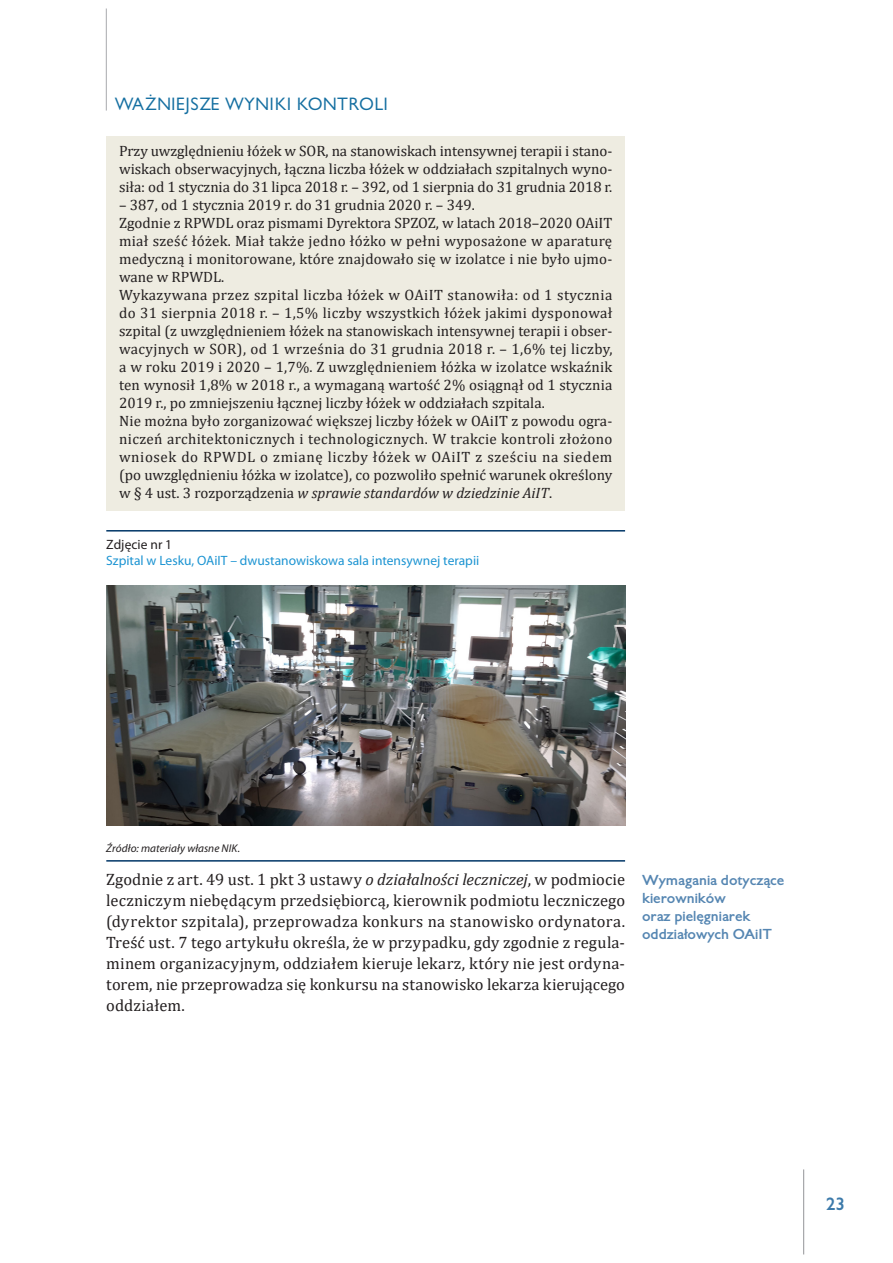
<style>
.page{position:relative;width:893px;height:1263px;background:#fff}
.page>*{position:absolute;margin:0;border:0;box-sizing:border-box;transform-origin:0 0}
.t1{font:16.5px/21px "Cambria";letter-spacing:.005em;color:#231f20;text-align:justify}
.t2{font:16.5px "Gilead TTEFN";letter-spacing:.05em;color:#156fa1}
.t3{font:700 16.5px "Gilead TTEFN";color:#3c7aaa}
.t4{font:15px/18px "Cambria";letter-spacing:.01em;color:#231f20;text-align:justify}
.t5{font:700 13.5px/18px "Gilead TTEFN";color:#5586b2}
.t6{font:13.5px "Myriad Pro";color:#1c94d2}
.t7{font:13.5px "Myriad Pro";color:#231f20}
.t8{font:italic 11.25px "Myriad Pro";letter-spacing:.01em;color:#231f20}
.s1{font-style:italic}
</style>
<div class="page">
<hr style="left:106px;top:9px;width:1px;height:102px;background:#a8a9ad">
<hr style="left:803px;top:1169px;width:1px;height:85px;background:#939598">
<div style="left:106px;top:136px;width:519px;height:86px;background:#eeece1"></div>
<div style="left:106px;top:208px;width:519px;height:86px;background:#eeece1"></div>
<div style="left:106px;top:280px;width:519px;height:140px;background:#eeece1"></div>
<div style="left:106px;top:406px;width:519px;height:104px;background:#eeece1"></div>
<hr style="left:106px;top:530px;width:519px;height:1px;background:#003667">
<hr style="left:106px;top:860px;width:519px;height:2px;background:#003667">
<img style="left:106px;top:585px;width:519px;height:240px">
<p class="t2" style="left:115px;top:93px;width:275px">WAŻNIEJSZE WYNIKI KONTROLI</p>
<p class="t4" style="left:119px;top:142px;width:495px">Przy uwzględnieniu łóżek w SOR, na stanowiskach intensywnej terapii i stano&shy;wiskach obserwacyjnych, łączna liczba łóżek w oddziałach szpitalnych wyno&shy;siła: od 1 stycznia do 31 lipca 2018 r. – 392, od 1 sierpnia do 31 grudnia 2018 r.</p>
<p class="t4" style="left:119px;top:196px;width:495px;text-align:left">– 387, od 1 stycznia 2019 r. do 31 grudnia 2020 r. – 349.<br>Zgodnie z RPWDL oraz pismami Dyrektora SPZOZ, w latach 2018–2020 OAiIT miał sześć łóżek. Miał także jedno łóżko w pełni wyposażone w aparaturę medyczną i monitorowane, które znajdowało się w izolatce i nie było ujmo&shy;wane w RPWDL.<br>Wykazywana przez szpital liczba łóżek w OAiIT stanowiła: od 1 stycznia do 31 sierpnia 2018 r. – 1,5% liczby wszystkich łóżek jakimi dysponował szpital (z uwzględnieniem łóżek na stanowiskach intensywnej terapii i obser&shy;wacyjnych w SOR), od 1 września do 31 grudnia 2018 r. – 1,6% tej liczby, a w roku 2019 i 2020 – 1,7%. Z uwzględnieniem łóżka w izolatce wskaźnik ten wynosił 1,8% w 2018 r., a wymaganą wartość 2% osiągnął od 1 stycznia 2019 r., po zmniejszeniu łącznej liczby łóżek w oddziałach szpitala.<br>Nie można było zorganizować większej liczby łóżek w OAiIT z powodu ogra&shy;niczeń architektonicznych i technologicznych. W trakcie kontroli złożono wniosek do RPWDL o zmianę liczby łóżek w OAiIT z sześciu na siedem (po uwzględnieniu łóżka w izolatce), co pozwoliło spełnić warunek określony w § 4 ust. 3 rozporządzenia <span class="s1">w sprawie standardów w dziedzinie AiIT</span>.</p>
<p class="t7" style="left:106px;top:536px;width:67px">Zdjęcie nr 1</p>
<p class="t6" style="left:106px;top:552px;width:374px">Szpital w Lesku, OAiIT – dwustanowiskowa sala intensywnej terapii</p>
<p class="t8" style="left:106px;top:841px;width:135px">Źródło: materiały własne NIK.</p>
<p class="t1" style="left:106px;top:869px;width:520px">Zgodnie z art. 49 ust. 1 pkt 3 ustawy <span class="s1">o działalności leczniczej</span>, w podmiocie leczniczym niebędącym przedsiębiorcą, kierownik podmiotu leczniczego (dyrektor szpitala), przeprowadza konkurs na stanowisko ordynatora.<br>Treść ust. 7 tego artykułu określa, że w przypadku, gdy zgodnie z regula&shy;minem organizacyjnym, oddziałem kieruje lekarz, który nie jest ordyna&shy;torem, nie przeprowadza się konkursu na stanowisko lekarza kierującego oddziałem.</p>
<p class="t5" style="left:642px;top:871px;width:144px">Wymagania dotyczące kierowników<br>oraz pielęgniarek oddziałowych OAiIT</p>
<p class="t3" style="left:826px;top:1193px;width:20px">23</p>
</div>
